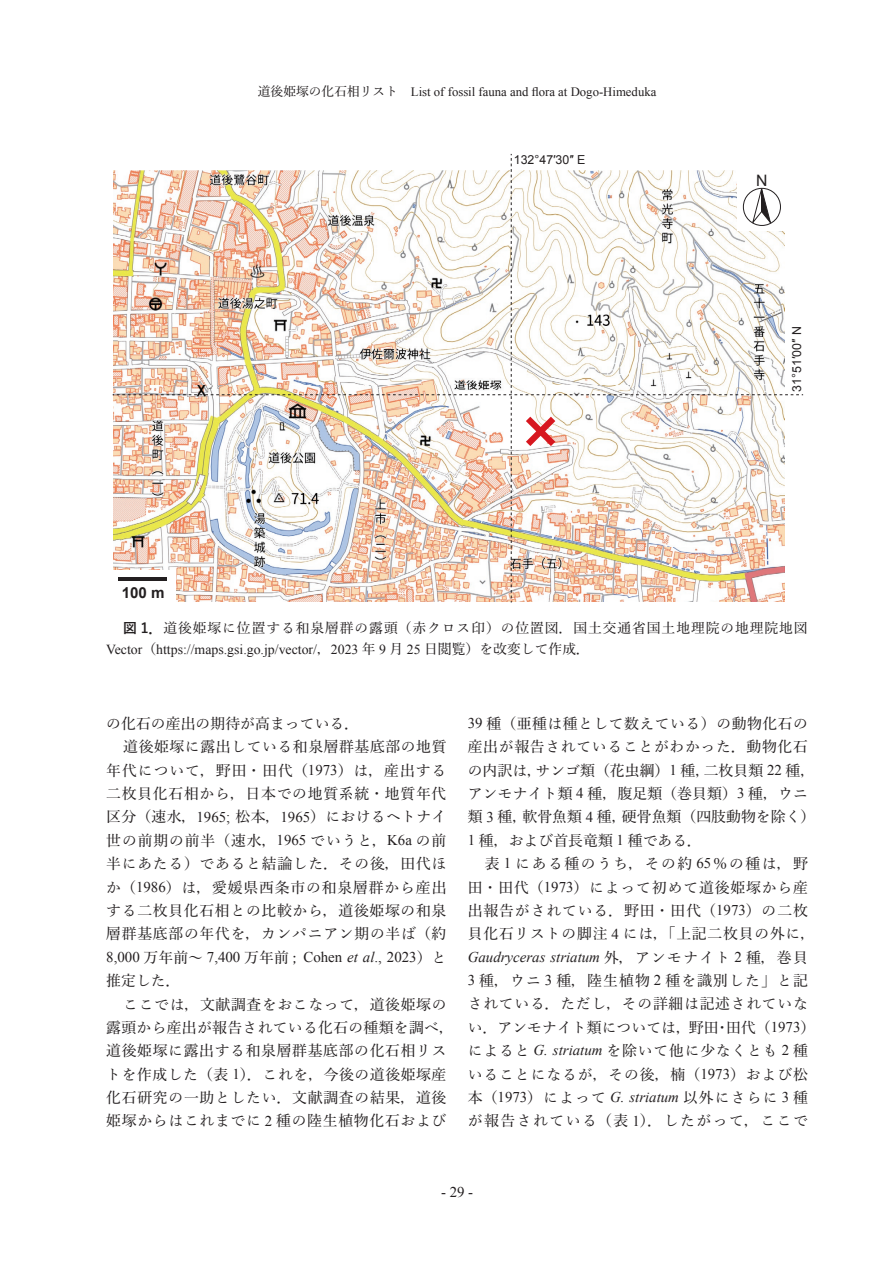
<style>
.page{position:relative;width:893px;height:1263px;background:#fff}
.page>*{position:absolute;margin:0;border:0;box-sizing:border-box;transform-origin:0 0}
.t1{font:55.05px "Hira Kaku Pro W6";color:#d7171f}
.t2{font:15.75px "Arial";color:#231f20}
.t3{font:700 15.15px "Arial";color:#231f20}
.t4{font:500 14.85px/23.4px "Yu Min";letter-spacing:.045em;color:#231f20}
.t5{font:500 14.85px/23.4px "Yu Min";letter-spacing:.005em;color:#231f20}
.t6{font:14.85px "Times New Roman";color:#231f20}
.t7{font:italic 14.85px "Times New Roman";color:#231f20}
.t8{font:500 14.85px "Yu Min";letter-spacing:.02em;color:#231f20}
.t9{font:500 14.85px "Yu Min";letter-spacing:.015em;color:#231f20}
.t10{font:500 14.85px "Yu Min";color:#231f20}
.t11{font:13.8px "Times New Roman";color:#231f20}
.t12{font:500 13.8px "Yu Min";letter-spacing:.065em;color:#231f20}
.t13{font:12.75px "Times New Roman";color:#231f20}
.t14{font:12.45px "Arial";color:#231f20}
.s1{font-family:"Yu Min";font-weight:500}
.s2{font-family:"Yu Go";font-weight:700}
.s3{font-family:"Times New Roman";font-weight:400}
.s4{font-style:italic}
.s5{font-family:"Yu Min";font-weight:500;font-style:normal}
.s6{font-style:normal}
.s7{font-family:"Times New Roman";font-weight:400;font-style:italic}
</style>
<div class="page">
<svg style="left:113px;top:154px;width:690px;height:448px"></svg>
<div style="left:743px;top:188px;width:38px;height:38px;border:1px solid #231f20;border-radius:50%"></div>
<p class="t13" style="left:258px;top:83px;width:400px"><span class="s1">道後姫塚の化石相リスト　</span>List of fossil fauna and flora at Dogo-Himeduka</p>
<p class="t3" style="left:122px;top:582px;width:44px">100 m</p>
<p class="t14" style="left:514px;top:151px;width:73px">132°47′30″ E</p>
<h1 class="t1" style="left:522px;top:376px;width:39px">×</h1>
<p class="t2" style="left:756px;top:170px;width:13px">N</p>
<p class="t14" style="left:789px;top:392px;width:67px;rotate:-90deg">31°51′00″ N</p>
<p class="t12" style="left:123px;top:615px;width:686px"><span class="s2">図 1．</span>道後姫塚に位置する和泉層群の露頭（赤クロス印）の位置図．国土交通省国土地理院の地理院地図</p>
<p class="t11" style="left:106px;top:640px;width:485px">Vector<span class="s1">（</span>https://maps.gsi.go.jp/vector/<span class="s1">，</span>2023 <span class="s1">年</span> 9 <span class="s1">月</span> 25 <span class="s1">日閲覧）を改変して作成．</span></p>
<p class="t10" style="left:106px;top:710px;width:254px">の化石の産出の期待が高まっている．</p>
<p class="t4" style="left:123px;top:734px;width:325px">道後姫塚に露出している和泉層群基底部の地質</p>
<p class="t4" style="left:106px;top:757px;width:342px">年代について，野田・田代（<span class="s3">1973</span>）は，産出する</p>
<p class="t4" style="left:106px;top:780px;width:342px">二枚貝化石相から，日本での地質系統・地質年代</p>
<p class="t8" style="left:106px;top:803px;width:342px">区分（速水，<span class="s3">1965;</span> 松本，<span class="s3">1965</span>）におけるヘトナイ</p>
<p class="t4" style="left:106px;top:827px;width:342px">世の前期の前半（速水，<span class="s3">1965</span> でいうと，<span class="s3">K6a</span> の前</p>
<p class="t4" style="left:106px;top:851px;width:342px">半にあたる）であると結論した．その後，田代ほ</p>
<p class="t4" style="left:106px;top:874px;width:342px">か（<span class="s3">1986</span>）は，愛媛県西条市の和泉層群から産出</p>
<p class="t4" style="left:106px;top:897px;width:342px">する二枚貝化石相との比較から，道後姫塚の和泉</p>
<p class="t4" style="left:106px;top:921px;width:342px">層群基底部の年代を，カンパニアン期の半ば（約</p>
<p class="t6" style="left:106px;top:947px;width:342px">8,000 <span class="s1">万年前〜</span> 7,400 <span class="s1">万年前 ;</span> Cohen <span class="s4">et al</span>., 2023<span class="s1">）と</span></p>
<p class="t4" style="left:106px;top:967px;width:76px">推定した．</p>
<p class="t4" style="left:123px;top:991px;width:325px">ここでは，文献調査をおこなって，道後姫塚の</p>
<p class="t9" style="left:106px;top:1014px;width:349px">露頭から産出が報告されている化石の種類を調べ，</p>
<p class="t4" style="left:106px;top:1038px;width:342px">道後姫塚に露出する和泉層群基底部の化石相リス</p>
<p class="t4" style="left:106px;top:1061px;width:342px">トを作成した（表 <span class="s3">1</span>）．これを，今後の道後姫塚産</p>
<p class="t4" style="left:106px;top:1084px;width:342px">化石研究の一助としたい．文献調査の結果，道後</p>
<p class="t4" style="left:106px;top:1108px;width:342px">姫塚からはこれまでに <span class="s3">2</span> 種の陸生植物化石および</p>
<p class="t5" style="left:468px;top:710px;width:349px"><span class="s3">39</span> 種（亜種は種として数えている）の動物化石の産出が報告されていることがわかった．動物化石の内訳は，サンゴ類（花虫綱）<span class="s3">1</span> 種，二枚貝類 <span class="s3">22</span> 種，アンモナイト類 <span class="s3">4</span> 種，腹足類（巻貝類）<span class="s3">3</span> 種，ウニ類 <span class="s3">3</span> 種，軟骨魚類 <span class="s3">4</span> 種，硬骨魚類（四肢動物を除く）<br><span class="s3">1</span> 種，および首長竜類 <span class="s3">1</span> 種である．</p>
<p class="t4" style="left:468px;top:850px;width:349px;text-indent:17px">表 <span class="s3">1</span> にある種のうち，その約 <span class="s3">65</span>％の種は，野田・田代（<span class="s3">1973</span>）によって初めて道後姫塚から産出報告がされている．野田・田代（<span class="s3">1973</span>）の二枚貝化石リストの脚注 <span class="s3">4</span> には，「上記二枚貝の外に，</p>
<p class="t7" style="left:468px;top:947px;width:342px">Gaudryceras striatum <span class="s5">外，アンモナイト</span> <span class="s6">2</span> <span class="s5">種，巻貝</span></p>
<p class="t4" style="left:468px;top:967px;width:349px"><span class="s3">3</span> 種，ウニ <span class="s3">3</span> 種，陸生植物 <span class="s3">2</span> 種を識別した」と記されている．ただし，その詳細は記述されていない．アンモナイト類については，野田・田代（<span class="s3">1973</span>）によると <span class="s7">G. striatum</span> を除いて他に少なくとも <span class="s3">2</span> 種いることになるが，その後，楠（<span class="s3">1973</span>）および松本（<span class="s3">1973</span>）によって <span class="s7">G. striatum</span> 以外にさらに <span class="s3">3</span> 種が報告されている（表 <span class="s3">1</span>）．したがって，ここで</p>
<p class="t6" style="left:441px;top:1182px;width:34px">- 29 -</p>
</div>
